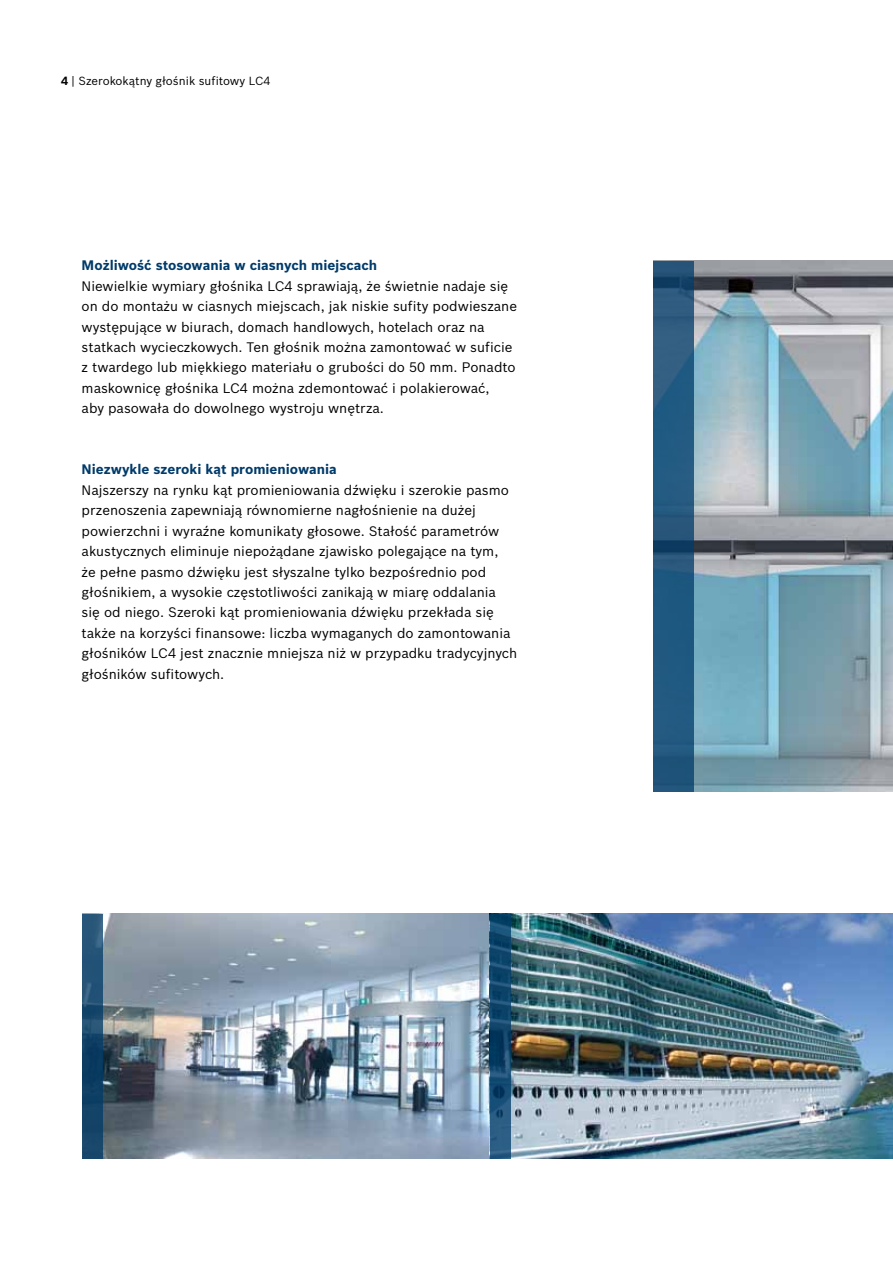
<style>
.page{position:relative;width:893px;height:1263px;background:#fff}
.page>*{position:absolute;margin:0;border:0;box-sizing:border-box;transform-origin:0 0}
.t1{font:13.5px/20.4px "Bosch Sans";color:#000}
.t2{font:700 13.5px "Bosch Sans";color:#003b6a}
.t3{font:11.55px "Bosch Sans";color:#000}
.s1{font-weight:700}
</style>
<div class="page">
<img style="left:103px;top:914px;width:387px;height:245px">
<img style="left:510px;top:914px;width:383px;height:245px">
<img style="left:694px;top:261px;width:199px;height:530px">
<svg style="left:653px;top:261px;width:41px;height:530px;background:#23577e"></svg>
<svg style="left:82px;top:914px;width:21px;height:245px;background:#1a496e"></svg>
<svg style="left:490px;top:914px;width:20px;height:245px;background:#154a70"></svg>
<p class="t3" style="left:61px;top:73px;width:211px"><span class="s1">4</span> | Szerokokątny głośnik sufitowy LC4</p>
<p class="t2" style="left:82px;top:255px;width:297px">Możliwość stosowania w ciasnych miejscach</p>
<p class="t1" style="left:82px;top:275px;width:437px">Niewielkie wymiary głośnika LC4 sprawiają, że świetnie nadaje się on do montażu w ciasnych miejscach, jak niskie sufity podwieszane występujące w biurach, domach handlowych, hotelach oraz na statkach wycieczkowych. Ten głośnik można zamontować w suficie z twardego lub miękkiego materiału o grubości do 50 mm. Ponadto maskownicę głośnika LC4 można zdemontować i polakierować,<br>aby pasowała do dowolnego wystroju wnętrza.</p>
<p class="t2" style="left:82px;top:459px;width:257px">Niezwykle szeroki kąt promieniowania</p>
<p class="t1" style="left:82px;top:479px;width:437px">Najszerszy na rynku kąt promieniowania dźwięku i szerokie pasmo przenoszenia zapewniają równomierne nagłośnienie na dużej powierzchni i wyraźne komunikaty głosowe. Stałość parametrów akustycznych eliminuje niepożądane zjawisko polegające na tym,<br>że pełne pasmo dźwięku jest słyszalne tylko bezpośrednio pod głośnikiem, a wysokie częstotliwości zanikają w miarę oddalania się od niego. Szeroki kąt promieniowania dźwięku przekłada się także na korzyści finansowe: liczba wymaganych do zamontowania głośników LC4 jest znacznie mniejsza niż w przypadku tradycyjnych głośników sufitowych.</p>
</div>
